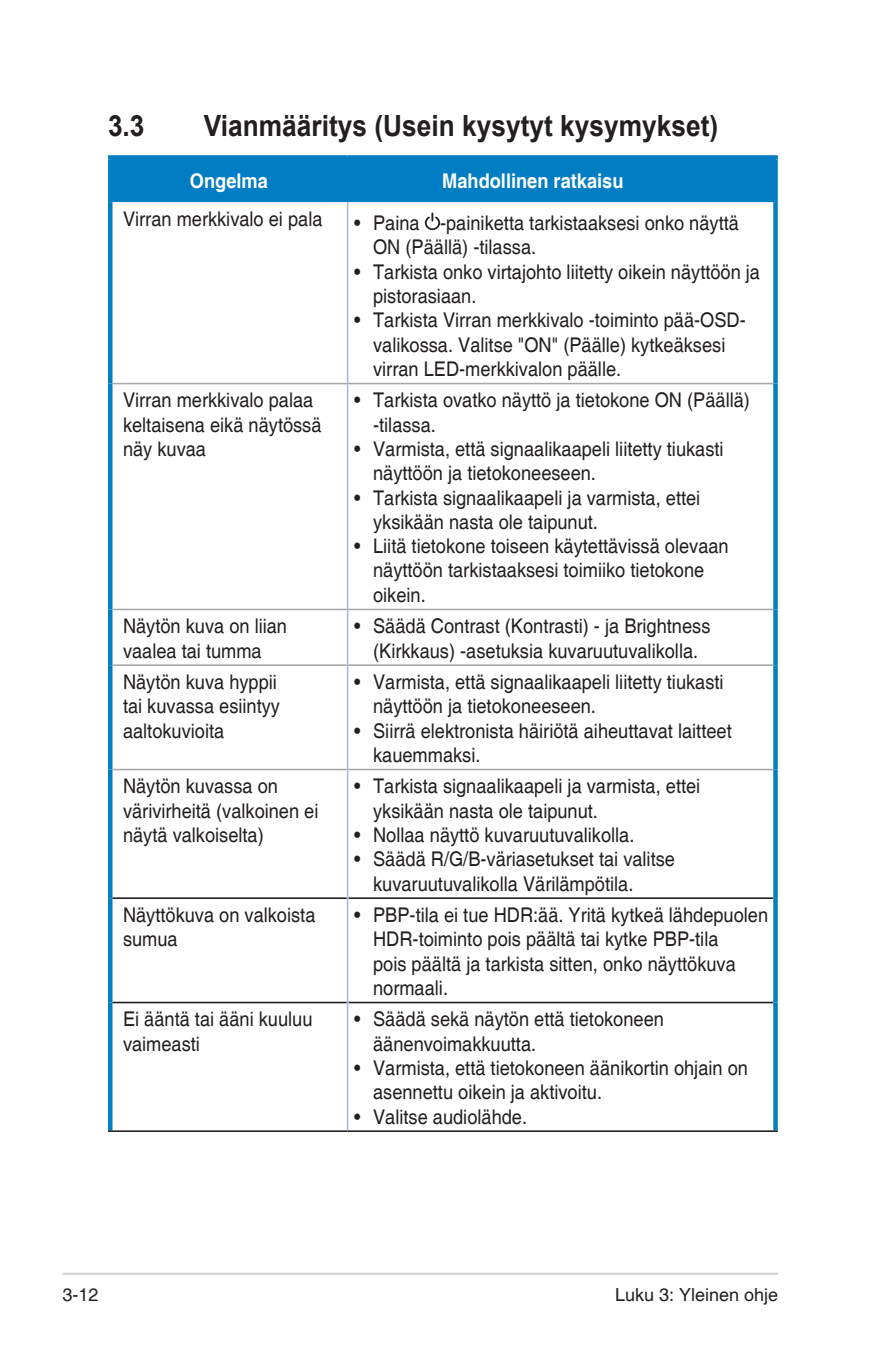
<style>
.page{position:relative;width:893px;height:1346px;background:#fff}
.page>*{position:absolute;margin:0;border:0;box-sizing:border-box;transform-origin:0 0}
.Heading_1{font:700 29.25px "Arial";color:#231f20;scale:.9 1}
.Table_Text_-new{font:20.25px/24.3px "Helvetica";color:#231f20;scale:.9 1}
.Table_Text_-new-2{font:700 20.25px "Helvetica";color:#fff;scale:.9 1}
.t1{font:18px "Helvetica";color:#231f20}
</style>
<div class="page">
<hr style="left:63px;top:1272px;width:715px;height:3px;background:#d1d2d4">
<div style="left:112px;top:160px;width:661px;height:42px;background:#007dc3"></div>
<hr style="left:108px;top:202px;width:4px;height:182px;background:#007dc3">
<div style="left:773px;top:202px;width:5px;height:182px;background:#007dc3"></div>
<hr style="left:108px;top:384px;width:4px;height:225px;background:#007dc3">
<div style="left:773px;top:384px;width:5px;height:225px;background:#007dc3"></div>
<hr style="left:108px;top:609px;width:4px;height:56px;background:#007dc3">
<div style="left:773px;top:609px;width:5px;height:56px;background:#007dc3"></div>
<hr style="left:108px;top:665px;width:4px;height:104px;background:#007dc3">
<div style="left:773px;top:665px;width:5px;height:104px;background:#007dc3"></div>
<hr style="left:108px;top:769px;width:4px;height:129px;background:#007dc3">
<div style="left:773px;top:769px;width:5px;height:129px;background:#007dc3"></div>
<hr style="left:108px;top:898px;width:4px;height:104px;background:#007dc3">
<div style="left:773px;top:898px;width:5px;height:104px;background:#007dc3"></div>
<hr style="left:108px;top:1002px;width:4px;height:128px;background:#007dc3">
<div style="left:773px;top:1002px;width:5px;height:128px;background:#007dc3"></div>
<hr style="left:112px;top:897px;width:235px;height:2px;background:#231f20">
<hr style="left:348px;top:897px;width:425px;height:2px;background:#231f20">
<hr style="left:112px;top:1002px;width:235px;height:1px;background:#231f20">
<hr style="left:348px;top:1002px;width:425px;height:1px;background:#231f20">
<hr style="left:108px;top:1130px;width:240px;height:2px;background:#231f20">
<hr style="left:348px;top:1130px;width:430px;height:2px;background:#231f20">
<div style="left:108px;top:155px;width:240px;height:5px;background:#007dc3"></div>
<hr style="left:108px;top:160px;width:4px;height:42px;background:#007dc3">
<div style="left:348px;top:155px;width:430px;height:5px;background:#007dc3"></div>
<div style="left:773px;top:160px;width:5px;height:42px;background:#007dc3"></div>
<hr style="left:347px;top:202px;width:1px;height:181px;background:#9fbde2">
<hr style="left:112px;top:383px;width:236px;height:1px;background:#a8a9ad">
<hr style="left:347px;top:384px;width:1px;height:225px;background:#9fbde2">
<hr style="left:348px;top:383px;width:425px;height:1px;background:#a8a9ad">
<hr style="left:112px;top:609px;width:236px;height:1px;background:#a8a9ad">
<hr style="left:347px;top:610px;width:1px;height:54px;background:#9fbde2">
<hr style="left:348px;top:609px;width:425px;height:1px;background:#a8a9ad">
<hr style="left:112px;top:664px;width:236px;height:2px;background:#a8a9ad">
<hr style="left:347px;top:666px;width:1px;height:103px;background:#9fbde2">
<hr style="left:348px;top:664px;width:425px;height:2px;background:#a8a9ad">
<hr style="left:112px;top:769px;width:236px;height:1px;background:#a8a9ad">
<hr style="left:347px;top:770px;width:1px;height:128px;background:#9fbde2">
<hr style="left:347px;top:898px;width:1px;height:104px;background:#9fbde2">
<hr style="left:348px;top:769px;width:425px;height:1px;background:#a8a9ad">
<hr style="left:347px;top:1002px;width:1px;height:128px;background:#9fbde2">
<svg style="left:425px;top:213px;width:15px;height:17px"></svg>
<p class="Heading_1" style="left:108px;top:107px;width:42px">3.3</p>
<p class="Heading_1" style="left:204px;top:107px;width:573px">Vianmääritys (Usein kysytyt kysymykset)</p>
<p class="Table_Text_-new-2" style="left:190px;top:169px;width:88px">Ongelma</p>
<p class="Table_Text_-new-2" style="left:442px;top:169px;width:203px">Mahdollinen ratkaisu</p>
<p class="Table_Text_-new" style="left:123px;top:207px;width:223px">Virran merkkivalo ei pala</p>
<p class="Table_Text_-new" style="left:373px;top:212px;width:408px;text-indent:-19px">• Paina -painiketta tarkistaaksesi onko näyttä<br>ON (Päällä) -tilassa.</p>
<p class="Table_Text_-new" style="left:373px;top:260px;width:431px;text-indent:-19px">• Tarkista onko virtajohto liitetty oikein näyttöön ja pistorasiaan.</p>
<p class="Table_Text_-new" style="left:373px;top:309px;width:416px;text-indent:-19px">• Tarkista Virran merkkivalo -toiminto pää-OSD&shy;valikossa. Valitse "ON" (Päälle) kytkeäksesi virran LED-merkkivalon päälle.</p>
<p class="Table_Text_-new" style="left:123px;top:389px;width:222px">Virran merkkivalo palaa keltaisena eikä näytössä näy kuvaa</p>
<p class="Table_Text_-new" style="left:373px;top:389px;width:420px;text-indent:-19px">• Tarkista ovatko näyttö ja tietokone ON (Päällä) -tilassa.</p>
<p class="Table_Text_-new" style="left:373px;top:437px;width:391px;text-indent:-19px">• Varmista, että signaalikaapeli liitetty tiukasti näyttöön ja tietokoneeseen.</p>
<p class="Table_Text_-new" style="left:373px;top:486px;width:365px;text-indent:-19px">• Tarkista signaalikaapeli ja varmista, ettei yksikään nasta ole taipunut.</p>
<p class="Table_Text_-new" style="left:373px;top:535px;width:397px;text-indent:-19px">• Liitä tietokone toiseen käytettävissä olevaan näyttöön tarkistaaksesi toimiiko tietokone oikein.</p>
<p class="Table_Text_-new" style="left:123px;top:615px;width:184px">Näytön kuva on liian vaalea tai tumma</p>
<p class="Table_Text_-new" style="left:354px;top:615px;width:398px;text-align:center">• Säädä Contrast (Kontrasti) - ja Brightness (Kirkkaus) -asetuksia kuvaruutuvalikolla.</p>
<p class="Table_Text_-new" style="left:123px;top:670px;width:176px">Näytön kuva hyppii tai kuvassa esiintyy aaltokuvioita</p>
<p class="Table_Text_-new" style="left:373px;top:670px;width:391px;text-indent:-19px">• Varmista, että signaalikaapeli liitetty tiukasti näyttöön ja tietokoneeseen.</p>
<p class="Table_Text_-new" style="left:373px;top:719px;width:400px;text-indent:-19px">• Siirrä elektronista häiriötä aiheuttavat laitteet kauemmaksi.</p>
<p class="Table_Text_-new" style="left:123px;top:775px;width:219px">Näytön kuvassa on värivirheitä (valkoinen ei näytä valkoiselta)</p>
<p class="Table_Text_-new" style="left:373px;top:775px;width:365px;text-indent:-19px">• Tarkista signaalikaapeli ja varmista, ettei yksikään nasta ole taipunut.</p>
<p class="Table_Text_-new" style="left:354px;top:823px;width:313px">• Nollaa näyttö kuvaruutuvalikolla.</p>
<p class="Table_Text_-new" style="left:373px;top:848px;width:337px;text-indent:-19px">• Säädä R/G/B-väriasetukset tai valitse kuvaruutuvalikolla Värilämpötila.</p>
<p class="Table_Text_-new" style="left:123px;top:903px;width:215px">Näyttökuva on valkoista sumua</p>
<p class="Table_Text_-new" style="left:373px;top:903px;width:440px;text-indent:-19px">• PBP-tila ei tue HDR:ää. Yritä kytkeä lähdepuolen HDR-toiminto pois päältä tai kytke PBP-tila<br>pois päältä ja tarkista sitten, onko näyttökuva normaali.</p>
<p class="Table_Text_-new" style="left:123px;top:1008px;width:212px">Ei ääntä tai ääni kuuluu vaimeasti</p>
<p class="Table_Text_-new" style="left:373px;top:1008px;width:325px;text-indent:-19px">• Säädä sekä näytön että tietokoneen äänenvoimakkuutta.</p>
<p class="Table_Text_-new" style="left:373px;top:1056px;width:418px;text-indent:-19px">• Varmista, että tietokoneen äänikortin ohjain on asennettu oikein ja aktivoitu.</p>
<p class="Table_Text_-new" style="left:354px;top:1105px;width:194px">• Valitse audiolähde.</p>
<p class="t1" style="left:63px;top:1284px;width:38px">3-12</p>
<p class="t1" style="left:615px;top:1284px;width:165px">Luku 3: Yleinen ohje</p>
</div>
